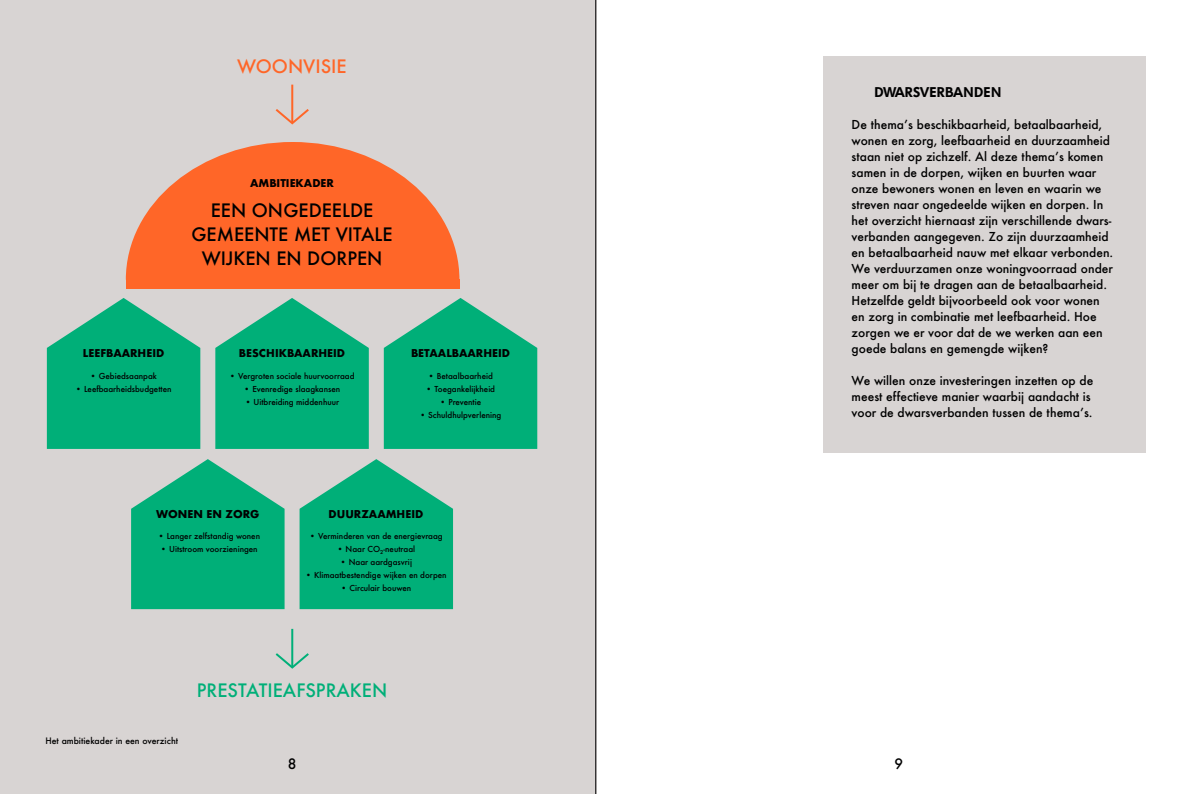
<style>
.page{position:relative;width:1191px;height:794px;background:#fff}
.page>*{position:absolute;margin:0;border:0;box-sizing:border-box;transform-origin:0 0}
.t1{font:500 18px/24px "Futura";color:#000;text-align:center}
.t2{font:500 18px "Futura";color:#00af78}
.t3{font:500 18px "Futura";color:#ff6628}
.t4{font:600 14px "Futura PPP";color:#000}
.t5{font:500 14px "Futura";color:#000}
.t6{font:500 12px/16px "Futura";color:#000}
.t7{font:700 10.5px "Futura";color:#000}
.t8{font:500 8.7px "Futura";color:#000}
.t9{font:500 8px "Futura";color:#000}
</style>
<div class="page">
<div style="left:0;top:0;width:596px;height:794px;background:#d8d4d3"></div>
<svg style="left:126px;top:142px;width:333px;height:138px;fill:#ff6628"></svg>
<svg style="left:47px;top:298px;width:153px;height:151px"></svg>
<svg style="left:131px;top:459px;width:153px;height:150px"></svg>
<svg style="left:299px;top:459px;width:154px;height:150px"></svg>
<svg style="left:215px;top:298px;width:154px;height:151px"></svg>
<svg style="left:384px;top:298px;width:153px;height:151px"></svg>
<svg style="left:275px;top:107px;width:34px;height:18px"></svg>
<hr style="left:291px;top:85px;width:2px;height:38px;background:#ff6628">
<svg style="left:275px;top:651px;width:34px;height:18px"></svg>
<hr style="left:291px;top:629px;width:2px;height:38px;background:#00af78">
<div style="left:126px;top:280px;width:333px;height:9px;background:#ff6628"></div>
<div style="left:823px;top:57px;width:322px;height:396px;background:#d8d4d3"></div>
<hr style="left:595px;top:0;width:1px;height:794px;background:#000">
<h1 class="t3" style="left:237px;top:54px;width:111px">WOONVISIE</h1>
<p class="t7" style="left:250px;top:175px;width:86px">AMBITIEKADER</p>
<h1 class="t1" style="left:191px;top:198px;width:203px">EEN ONGEDEELDE<br>GEMEENTE MET VITALE<br>WIJKEN EN DORPEN</h1>
<p class="t7" style="left:83px;top:345px;width:83px">LEEFBAARHEID</p>
<p class="t9" style="left:90px;top:371px;width:68px">• Gebiedsaanpak</p>
<p class="t9" style="left:76px;top:384px;width:98px">• Leefbaarheidsbudgetten</p>
<p class="t7" style="left:239px;top:345px;width:108px">BESCHIKBAARHEID</p>
<p class="t9" style="left:230px;top:371px;width:126px">• Vergroten sociale huurvoorraad</p>
<p class="t9" style="left:244px;top:384px;width:98px">• Evenredige slaagkansen</p>
<p class="t9" style="left:245px;top:397px;width:96px">• Uitbreiding middenhuur</p>
<p class="t7" style="left:411px;top:345px;width:101px">BETAALBAARHEID</p>
<p class="t9" style="left:428px;top:371px;width:66px">• Betaalbaarheid</p>
<p class="t9" style="left:426px;top:384px;width:71px">• Toegankelijkheid</p>
<p class="t9" style="left:440px;top:397px;width:43px">• Preventie</p>
<p class="t9" style="left:420px;top:410px;width:83px">• Schuldhulpverlening</p>
<p class="t7" style="left:156px;top:506px;width:105px">WONEN EN ZORG</p>
<p class="t7" style="left:328px;top:506px;width:96px">DUURZAAMHEID</p>
<p class="t9" style="left:158px;top:531px;width:103px">• Langer zelfstandig wonen</p>
<p class="t9" style="left:161px;top:544px;width:99px">• Uitstroom voorzieningen</p>
<p class="t9" style="left:310px;top:531px;width:135px">• Verminderen van de energievraag</p>
<p class="t9" style="left:337px;top:544px;width:79px">• Naar CO<sub>2</sub>-neutraal</p>
<p class="t9" style="left:340px;top:557px;width:73px">• Naar aardgasvrij</p>
<p class="t9" style="left:306px;top:570px;width:142px">• Klimaatbestendige wijken en dorpen</p>
<p class="t9" style="left:341px;top:583px;width:72px">• Circulair bouwen</p>
<p class="t8" style="left:45px;top:735px;width:134px">Het ambitiekader in een overzicht</p>
<h1 class="t2" style="left:197px;top:678px;width:192px">PRESTATIEAFSPRAKEN</h1>
<p class="t4" style="left:874px;top:84px;width:129px">DWARSVERBANDEN</p>
<p class="t6" style="left:851px;top:116px;width:263px">De thema’s beschikbaarheid, betaalbaarheid, wonen en zorg, leefbaarheid en duurzaamheid staan niet op zichzelf. Al deze thema’s komen samen in de dorpen, wijken en buurten waar onze bewoners wonen en leven en waarin we streven naar ongedeelde wijken en dorpen. In het overzicht hiernaast zijn verschillende dwars&shy;verbanden aangegeven. Zo zijn duurzaamheid en betaalbaarheid nauw met elkaar verbonden.<br>We verduurzamen onze woningvoorraad onder meer om bij te dragen aan de betaalbaarheid.<br>Hetzelfde geldt bijvoorbeeld ook voor wonen en zorg in combinatie met leefbaarheid. Hoe zorgen we er voor dat de we werken aan een goede balans en gemengde wijken?</p>
<p class="t6" style="left:851px;top:372px;width:243px">We willen onze investeringen inzetten op de meest effectieve manier waarbij aandacht is voor de dwarsverbanden tussen de thema’s.</p>
<p class="t5" style="left:288px;top:754px;width:10px">8</p>
<p class="t5" style="left:894px;top:754px;width:10px">9</p>
</div>
